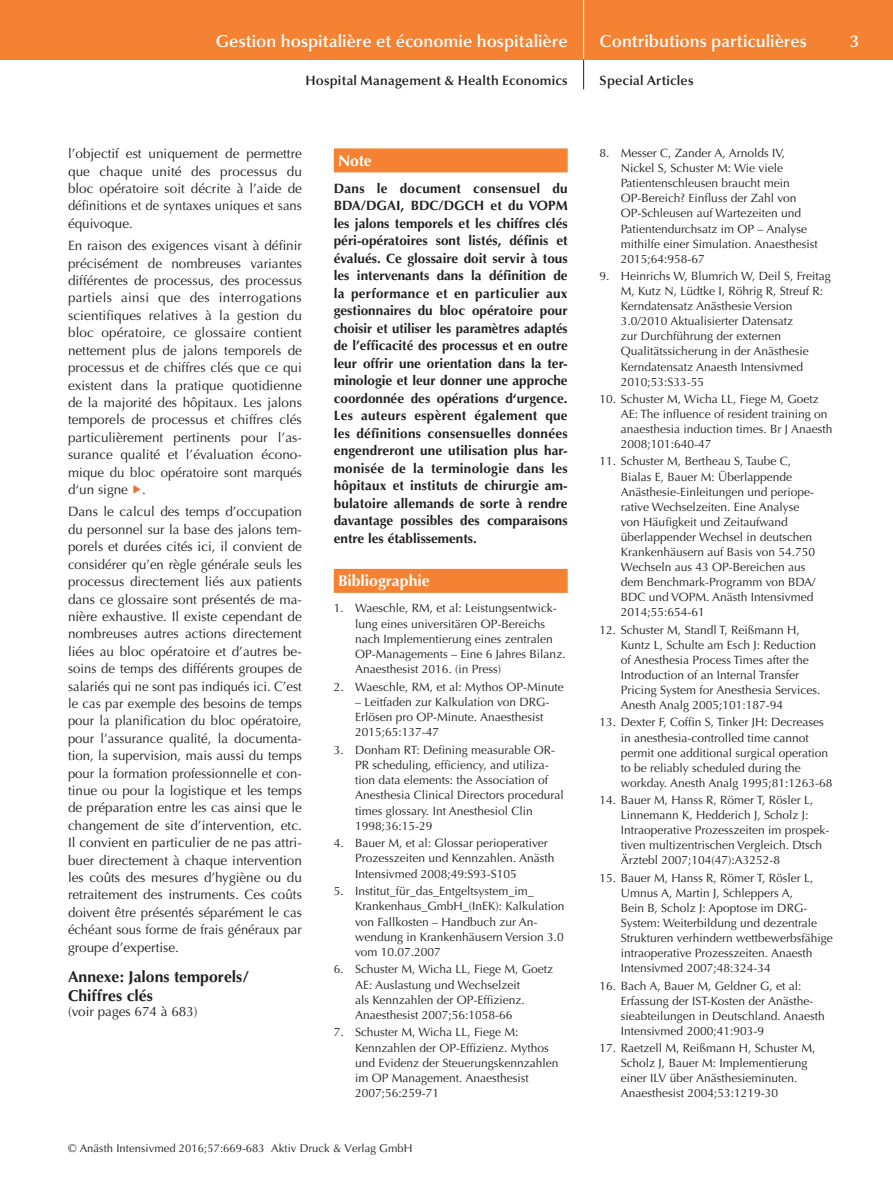
<style>
.page{position:relative;width:893px;height:1191px;background:#fff}
.page>*{position:absolute;margin:0;border:0;box-sizing:border-box;transform-origin:0 0}
.t1{font:600 17.25px "Optima";color:#fff}
.t2{font:700 15.75px/19.5px "Optima";color:#231f20}
.t3{font:700 15.75px "Optima";letter-spacing:-.005em;color:#fff}
.t4{font:13.5px/17.4px "Optima";color:#231f20;text-align:justify}
.t5{font:700 13.5px/17.5px "Optima";color:#231f20;text-align:justify}
.t6{font:600 13.5px "Optima";letter-spacing:.015em;color:#231f20}
.t7{font:12px/15.1px "Optima";color:#231f20}
.t8{font:11.25px "Optima";letter-spacing:.005em;color:#231f20}
.s1{color:#e8732f}
</style>
<div class="page">
<div style="left:0;top:0;width:893px;height:60px;background:#f48232"></div>
<hr style="left:583px;top:0;width:1px;height:60px;background:#fff">
<svg style="left:583px;top:60px;width:1px;height:29px"></svg>
<div style="left:334px;top:148px;width:234px;height:24px;background:#f48232"></div>
<div style="left:334px;top:569px;width:234px;height:24px;background:#f48232"></div>
<h1 class="t1" style="left:216px;top:31px;width:353px">Gestion hospitalière et économie hospitalière</h1>
<h1 class="t1" style="left:600px;top:31px;width:209px">Contributions particulières</h1>
<h1 class="t1" style="left:850px;top:31px;width:10px">3</h1>
<p class="t6" style="left:306px;top:73px;width:264px">Hospital Management &amp; Health Economics</p>
<p class="t6" style="left:600px;top:73px;width:95px">Special Articles</p>
<p class="t4" style="left:68px;top:145px;width:235px">l’objectif est uniquement de permettre que chaque unité des processus du bloc opératoire soit décrite à l’aide de définitions et de syntaxes uniques et sans équivoque.</p>
<p class="t4" style="left:68px;top:237px;width:235px">En raison des exigences visant à définir précisément de nombreuses variantes différentes de processus, des processus partiels ainsi que des interrogations scientifiques relatives à la gestion du bloc opératoire, ce glossaire contient nettement plus de jalons temporels de processus et de chiffres clés que ce qui existent dans la pratique quotidienne de la majorité des hôpitaux. Les jalons temporels de processus et chiffres clés particulièrement pertinents pour l’as&shy;surance qualité et l’évaluation écono&shy;mique du bloc opératoire sont marqués d‘un signe <span class="s1">▶</span>.</p>
<p class="t4" style="left:68px;top:503px;width:235px">Dans le calcul des temps d’occupation du personnel sur la base des jalons tem&shy;porels et durées cités ici, il convient de considérer qu’en règle générale seuls les processus directement liés aux patients dans ce glossaire sont présentés de ma&shy;nière exhaustive. Il existe cependant de nombreuses autres actions directement liées au bloc opératoire et d’autres be&shy;soins de temps des différents groupes de salariés qui ne sont pas indiqués ici. C’est le cas par exemple des besoins de temps pour la planification du bloc opératoire, pour l’assurance qualité, la documenta&shy;tion, la supervision, mais aussi du temps pour la formation professionnelle et con&shy;tinue ou pour la logistique et les temps de préparation entre les cas ainsi que le changement de site d’intervention, etc.<br>Il convient en particulier de ne pas attri&shy;buer directement à chaque intervention les coûts des mesures d’hygiène ou du retraitement des instruments. Ces coûts doivent être présentés séparément le cas échéant sous forme de frais généraux par groupe d’expertise.</p>
<h2 class="t2" style="left:68px;top:967px;width:183px">Annexe: Jalons temporels/<br>Chiffres clés</h2>
<p class="t4" style="left:68px;top:1003px;width:131px">(voir pages 674 à 683)</p>
<h2 class="t3" style="left:338px;top:151px;width:35px">Note</h2>
<p class="t5" style="left:334px;top:180px;width:235px">Dans le document consensuel du BDA/DGAI, BDC/DGCH et du VOPM les jalons temporels et les chiffres clés péri-opératoires sont listés, définis et évalués. Ce glossaire doit servir à tous les intervenants dans la définition de la performance et en particulier aux gestionnaires du bloc opératoire pour choisir et utiliser les paramètres adaptés de l’efficacité des processus et en outre leur offrir une orientation dans la ter&shy;minologie et leur donner une approche coordonnée des opérations d‘urgence.<br>Les auteurs espèrent également que les définitions consensuelles données engendreront une utilisation plus har&shy;monisée de la terminologie dans les hôpitaux et instituts de chirurgie am&shy;bulatoire allemands de sorte à rendre davantage possibles des comparaisons entre les établissements.</p>
<h2 class="t3" style="left:338px;top:571px;width:93px">Bibliographie</h2>
<p class="t7" style="left:355px;top:601px;width:212px;text-indent:-21px">1. Waeschle, RM, et al: Leistungsentwick&shy;lung eines universitären OP-Bereichs nach Implementierung eines zentralen OP-Managements – Eine 6 Jahres Bilanz.<br>Anaesthesist 2016. (in Press)</p>
<p class="t7" style="left:334px;top:679px;width:232px">2. Waeschle, RM, et al: Mythos OP-Minute</p>
<p class="t7" style="left:355px;top:694px;width:196px">– Leitfaden zur Kalkulation von DRG-<br>Erlösen pro OP-Minute. Anaesthesist<br>2015;65:137-47</p>
<p class="t7" style="left:355px;top:742px;width:210px;text-indent:-21px">3. Donham RT: Defining measurable OR-PR scheduling, efficiency, and utiliza&shy;tion data elements: the Association of Anesthesia Clinical Directors procedural times glossary. Int Anesthesiol Clin 1998;36:15-29</p>
<p class="t7" style="left:355px;top:835px;width:201px;text-indent:-21px">4. Bauer M, et al: Glossar perioperativer<br>Prozesszeiten und Kennzahlen. Anästh<br>Intensivmed 2008;49:S93-S105</p>
<p class="t7" style="left:355px;top:883px;width:211px;text-indent:-21px">5. Institut_für_das_Entgeltsystem_im_ Krankenhaus_GmbH_(InEK): Kalkulation von Fallkosten – Handbuch zur An&shy;wendung in Krankenhäusern Version 3.0 vom 10.07.2007</p>
<p class="t7" style="left:355px;top:961px;width:200px;text-indent:-21px">6. Schuster M, Wicha LL, Fiege M, Goetz AE: Auslastung und Wechselzeit<br>als Kennzahlen der OP-Effizienz.<br>Anaesthesist 2007;56:1058-66</p>
<p class="t7" style="left:355px;top:1024px;width:205px;text-indent:-21px">7. Schuster M, Wicha LL, Fiege M:<br>Kennzahlen der OP-Effizienz. Mythos und Evidenz der Steuerungskennzahlen im OP Management. Anaesthesist<br>2007;56:259-71</p>
<p class="t8" style="left:68px;top:1142px;width:346px">© Anästh Intensivmed 2016;57:669-683 Aktiv Druck &amp; Verlag GmbH</p>
<p class="t7" style="left:621px;top:146px;width:198px;text-indent:-21px">8. Messer C, Zander A, Arnolds IV,<br>Nickel S, Schuster M: Wie viele<br>Patientenschleusen braucht mein<br>OP-Bereich? Einfluss der Zahl von<br>OP-Schleusen auf Wartezeiten und<br>Patientendurchsatz im OP – Analyse mithilfe einer Simulation. Anaesthesist<br>2015;64:958-67</p>
<p class="t7" style="left:621px;top:268px;width:212px;text-indent:-21px">9. Heinrichs W, Blumrich W, Deil S, Freitag M, Kutz N, Lüdtke I, Röhrig R, Streuf R:<br>Kerndatensatz Anästhesie Version 3.0/2010 Aktualisierter Datensatz<br>zur Durchführung der externen Qualitätssicherung in der Anästhesie Kerndatensatz Anaesth Intensivmed 2010;53:S33-55</p>
<p class="t7" style="left:621px;top:391px;width:213px;text-indent:-21px">10. Schuster M, Wicha LL, Fiege M, Goetz AE: The influence of resident training on anaesthesia induction times. Br J Anaesth 2008;101:640-47</p>
<p class="t7" style="left:621px;top:454px;width:196px;text-indent:-21px">11. Schuster M, Bertheau S, Taube C, Bialas E, Bauer M: Überlappende Anästhesie-Einleitungen und periope&shy;rative Wechselzeiten. Eine Analyse von Häufigkeit und Zeitaufwand überlappender Wechsel in deutschen Krankenhäusern auf Basis von 54.750<br>Wechseln aus 43 OP-Bereichen aus dem Benchmark-Programm von BDA/ BDC und VOPM. Anästh Intensivmed 2014;55:654-61</p>
<p class="t7" style="left:621px;top:622px;width:201px;text-indent:-21px">12. Schuster M, Standl T, Reißmann H, Kuntz L, Schulte am Esch J: Reduction of Anesthesia Process Times after the Introduction of an Internal Transfer Pricing System for Anesthesia Services.<br>Anesth Analg 2005;101:187-94</p>
<p class="t7" style="left:621px;top:715px;width:213px;text-indent:-21px">13. Dexter F, Coffin S, Tinker JH: Decreases in anesthesia-controlled time cannot permit one additional surgical operation to be reliably scheduled during the workday. Anesth Analg 1995;81:1263-68</p>
<p class="t7" style="left:621px;top:792px;width:209px;text-indent:-21px">14. Bauer M, Hanss R, Römer T, Rösler L, Linnemann K, Hedderich J, Scholz J:<br>Intraoperative Prozesszeiten im prospek&shy;tiven multizentrischen Vergleich. Dtsch Ärztebl 2007;104(47):A3252-8</p>
<p class="t7" style="left:621px;top:870px;width:213px;text-indent:-21px">15. Bauer M, Hanss R, Römer T, Rösler L, Umnus A, Martin J, Schleppers A,<br>Bein B, Scholz J: Apoptose im DRG-System: Weiterbildung und dezentrale Strukturen verhindern wettbewerbsfähige intraoperative Prozesszeiten. Anaesth Intensivmed 2007;48:324-34</p>
<p class="t7" style="left:621px;top:978px;width:206px;text-indent:-21px">16. Bach A, Bauer M, Geldner G, et al:<br>Erfassung der IST-Kosten der Anästhe&shy;sieabteilungen in Deutschland. Anaesth Intensivmed 2000;41:903-9</p>
<p class="t7" style="left:621px;top:1040px;width:196px;text-indent:-21px">17. Raetzell M, Reißmann H, Schuster M, Scholz J, Bauer M: Implementierung einer ILV über Anästhesieminuten.<br>Anaesthesist 2004;53:1219-30</p>
</div>
